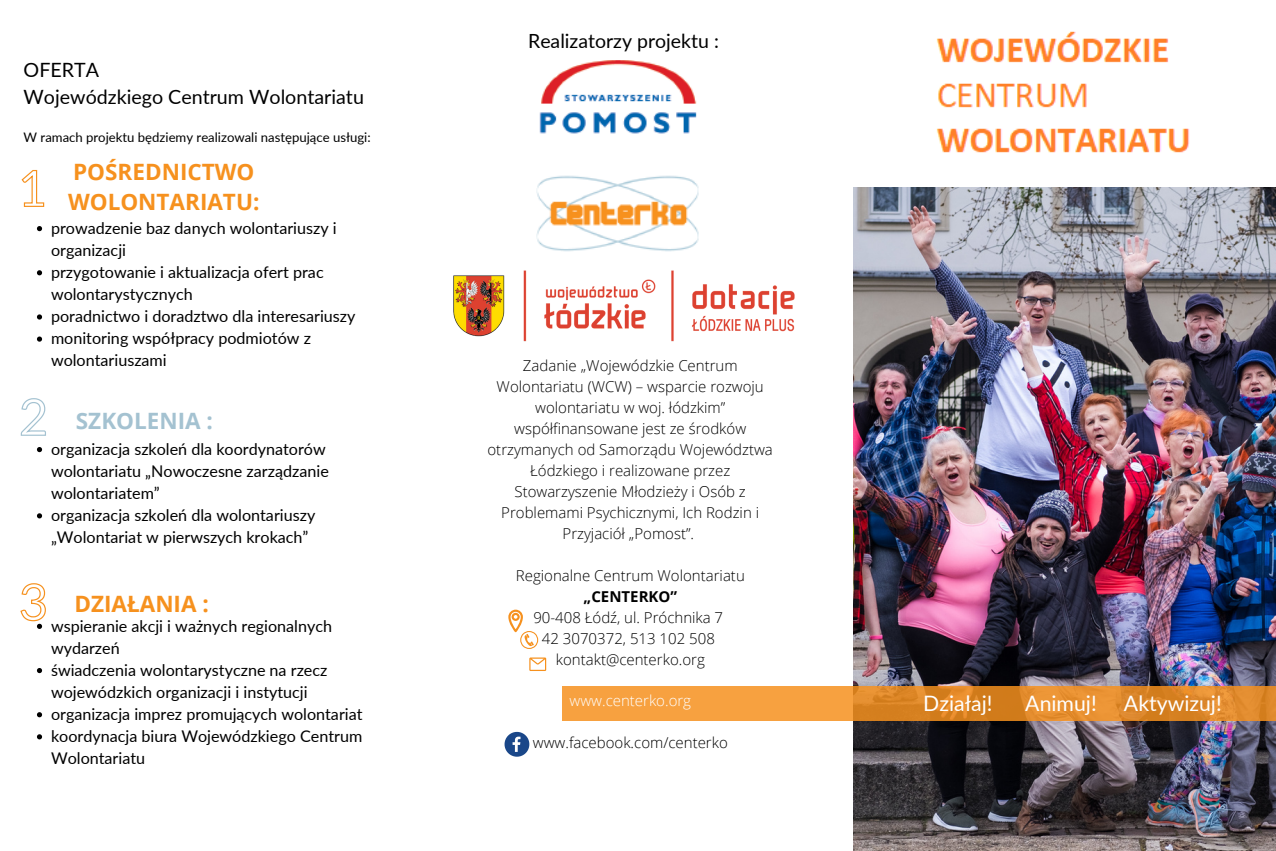
<style>
.page{position:relative;width:1276px;height:851px;background:#fff}
.page>*{position:absolute;margin:0;border:0;box-sizing:border-box;transform-origin:0 0}
.t1{font:700 22.5px "Open Sans";color:#f6911e}
.t2{font:700 22.5px "Open Sans";color:#a4c2d1}
.t3{font:21.3px "Lato";color:#fff}
.t4{font:19.65px "Lato";color:#000}
.t5{font:19.5px "Lato";color:#000}
.t6{font:16.2px/22px "Lato";color:#000}
.t7{font:300 15px/21px "Open Sans";color:#000;text-align:center}
.t8{font:300 15px "Open Sans";color:#fff}
.t9{font:13.2px "Lato";color:#000}
.s1{font-weight:700}
</style>
<div class="page">
<img style="left:853px;top:188px;width:423px;height:662px">
<svg style="left:529px;top:657px;width:17px;height:14px"></svg>
<svg style="left:562px;top:686px;width:714px;height:34px;background:#e89232"></svg>
<svg style="left:508px;top:609px;width:30px;height:40px"></svg>
<svg style="left:504px;top:731px;width:25px;height:25px"></svg>
<img style="left:936px;top:31px;width:254px;height:122px">
<img style="left:453px;top:270px;width:342px;height:72px">
<img style="left:536px;top:60px;width:163px;height:192px">
<svg style="left:37px;top:226px;width:5px;height:5px"></svg>
<svg style="left:37px;top:270px;width:5px;height:5px"></svg>
<svg style="left:37px;top:314px;width:5px;height:5px"></svg>
<svg style="left:37px;top:336px;width:5px;height:5px"></svg>
<svg style="left:37px;top:447px;width:5px;height:5px"></svg>
<svg style="left:37px;top:513px;width:5px;height:5px"></svg>
<svg style="left:37px;top:668px;width:5px;height:5px"></svg>
<svg style="left:37px;top:712px;width:5px;height:5px"></svg>
<svg style="left:37px;top:734px;width:5px;height:5px"></svg>
<svg style="left:21px;top:170px;width:24px;height:37px"></svg>
<svg style="left:20px;top:398px;width:26px;height:38px"></svg>
<svg style="left:20px;top:583px;width:26px;height:46px"></svg>
<p class="t4" style="left:24px;top:57px;width:77px">OFERTA</p>
<p class="t4" style="left:24px;top:84px;width:342px">Wojewódzkiego Centrum Wolontariatu</p>
<p class="t9" style="left:24px;top:129px;width:349px">W ramach projektu będziemy realizowali następujące usługi:</p>
<p class="t1" style="left:73px;top:156px;width:183px">POŚREDNICTWO</p>
<p class="t1" style="left:68px;top:186px;width:193px">WOLONTARIATU:</p>
<p class="t6" style="left:51px;top:216px;width:287px">prowadzenie baz danych wolontariuszy i organizacji</p>
<p class="t6" style="left:51px;top:260px;width:274px">przygotowanie i aktualizacja ofert prac wolontarystycznych</p>
<p class="t6" style="left:51px;top:305px;width:306px">poradnictwo i doradztwo dla interesariuszy</p>
<p class="t6" style="left:51px;top:327px;width:261px">monitoring współpracy podmiotów z wolontariuszami</p>
<p class="t2" style="left:76px;top:405px;width:139px">SZKOLENIA :</p>
<p class="t6" style="left:51px;top:437px;width:279px">organizacja szkoleń dla koordynatorów wolontariatu „Nowoczesne zarządzanie wolontariatem”</p>
<p class="t6" style="left:51px;top:503px;width:266px">organizacja szkoleń dla wolontariuszy „Wolontariat w pierwszych krokach”</p>
<p class="t1" style="left:74px;top:588px;width:136px">DZIAŁANIA :</p>
<p class="t6" style="left:51px;top:614px;width:283px">wspieranie akcji i ważnych regionalnych wydarzeń</p>
<p class="t6" style="left:51px;top:658px;width:278px">świadczenia wolontarystyczne na rzecz wojewódzkich organizacji i instytucji</p>
<p class="t6" style="left:51px;top:702px;width:313px">organizacja imprez promujących wolontariat</p>
<p class="t6" style="left:51px;top:724px;width:313px">koordynacja biura Wojewódzkiego Centrum<br>Wolontariatu</p>
<p class="t5" style="left:528px;top:29px;width:192px">Realizatorzy projektu :</p>
<p class="t7" style="left:487px;top:354px;width:287px">Zadanie „Wojewódzkie Centrum Wolontariatu (WCW) – wsparcie rozwoju wolontariatu w woj. łódzkim” współfinansowane jest ze środków otrzymanych od Samorządu Województwa Łódzkiego i realizowane przez Stowarzyszenie Młodzieży i Osób z Problemami Psychicznymi, Ich Rodzin i Przyjaciół „Pomost”.</p>
<p class="t7" style="left:516px;top:564px;width:230px">Regionalne Centrum Wolontariatu <span class="s1">„CENTERKO”</span></p>
<p class="t7" style="left:533px;top:606px;width:191px">90-408 Łódź, ul. Próchnika 7</p>
<p class="t7" style="left:542px;top:627px;width:174px">42 3070372, 513 102 508</p>
<p class="t7" style="left:556px;top:648px;width:150px">kontakt@centerko.org</p>
<p class="t8" style="left:569px;top:690px;width:123px">www.centerko.org</p>
<p class="t7" style="left:533px;top:731px;width:196px">www.facebook.com/centerko</p>
<p class="t3" style="left:923px;top:689px;width:71px">Działaj!</p>
<p class="t3" style="left:1025px;top:689px;width:73px">Animuj!</p>
<p class="t3" style="left:1124px;top:689px;width:99px">Aktywizuj!</p>
</div>
